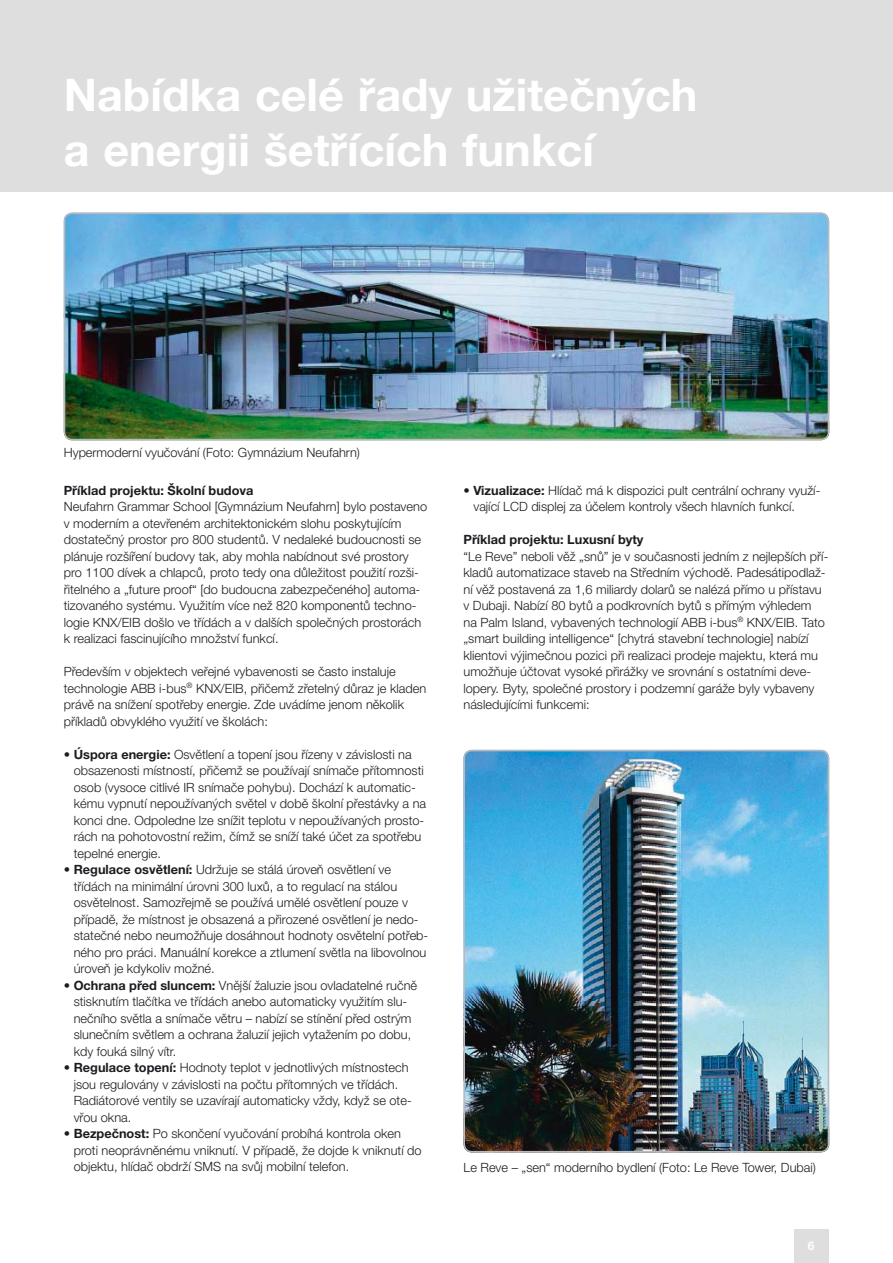
<style>
.page{position:relative;width:893px;height:1263px;background:#fff}
.page>*{position:absolute;margin:0;border:0;box-sizing:border-box;transform-origin:0 0}
.t1{font:700 45px/54.3px "Helvetica Neue CE";color:#fff}
.t2{font:300 12.75px/16.5px "Helvetica Neue CE";color:#1b1c20}
.t3{font:700 12.75px "Helvetica Neue CE";color:#1b1c20}
.t4{font:700 12px "Helvetica Neue CE";color:#fff}
.s1{font-weight:700}
</style>
<div class="page">
<div style="left:0;top:0;width:893px;height:191px;background:#dfdedf"></div>
<img style="left:64px;top:213px;width:765px;height:227px;border-radius:9px">
<div style="left:64px;top:213px;width:765px;height:227px;border:2px solid #b8b9bc;border-radius:8px"></div>
<img style="left:463px;top:750px;width:366px;height:402px;border-radius:9px">
<div style="left:463px;top:750px;width:366px;height:402px;border:2px solid #b8b9bc;border-radius:8px"></div>
<div style="left:794px;top:1229px;width:34px;height:33px;background:#dfdedf"></div>
<h1 class="t1" style="left:64px;top:73px;width:635px">Nabídka celé řady užitečných a energii šetřících funkcí</h1>
<p class="t2" style="left:64px;top:445px;width:298px">Hypermoderní vyučování (Foto: Gymnázium Neufahrn)</p>
<p class="t3" style="left:64px;top:485px;width:191px">Příklad projektu: Školní budova</p>
<p class="t2" style="left:64px;top:500px;width:365px">Neufahrn Grammar School [Gymnázium Neufahrn] bylo postaveno v moderním a otevřeném architektonickém slohu poskytujícím dostatečný prostor pro 800 studentů. V nedaleké budoucnosti se plánuje rozšíření budovy tak, aby mohla nabídnout své prostory pro 1100 dívek a chlapců, proto tedy ona důležitost použití rozši&shy;řitelného a „future proof“ [do budoucna zabezpečeného] automa&shy;tizovaného systému. Využitím více než 820 komponentů techno&shy;logie KNX/EIB došlo ve třídách a v dalších společných prostorách k realizaci fascinujícího množství funkcí.</p>
<p class="t2" style="left:64px;top:665px;width:364px">Především v objektech veřejné vybavenosti se často instaluje technologie ABB i-bus<sup>®</sup> KNX/EIB, přičemž zřetelný důraz je kladen právě na snížení spotřeby energie. Zde uvádíme jenom několik příkladů obvyklého využití ve školách:</p>
<p class="t2" style="left:74px;top:747px;width:354px;text-indent:-10px"><span class="s1">• Úspora energie:</span> Osvětlení a topení jsou řízeny v závislosti na obsazenosti místností, přičemž se používají snímače přítomnosti osob (vysoce citlivé IR snímače pohybu). Dochází k automatic&shy;kému vypnutí nepoužívaných světel v době školní přestávky a na konci dne. Odpoledne lze snížit teplotu v nepoužívaných prosto&shy;rách na pohotovostní režim, čímž se sníží také účet za spotřebu tepelné energie.</p>
<p class="t2" style="left:74px;top:863px;width:356px;text-indent:-10px"><span class="s1">• Regulace osvětlení:</span> Udržuje se stálá úroveň osvětlení ve třídách na minimální úrovni 300 luxů, a to regulací na stálou osvětelnost. Samozřejmě se používá umělé osvětlení pouze v případě, že místnost je obsazená a přirozené osvětlení je nedo&shy;statečné nebo neumožňuje dosáhnout hodnoty osvětelní potřeb&shy;ného pro práci. Manuální korekce a ztlumení světla na libovolnou úroveň je kdykoliv možné.</p>
<p class="t2" style="left:74px;top:978px;width:345px;text-indent:-10px"><span class="s1">• Ochrana před sluncem:</span> Vnější žaluzie jsou ovladatelné ručně stisknutím tlačítka ve třídách anebo automaticky využitím slu&shy;nečního světla a snímače větru – nabízí se stínění před ostrým slunečním světlem a ochrana žaluzií jejich vytažením po dobu, kdy fouká silný vítr.</p>
<p class="t2" style="left:74px;top:1061px;width:339px;text-indent:-10px"><span class="s1">• Regulace topení:</span> Hodnoty teplot v jednotlivých místnostech jsou regulovány v závislosti na počtu přítomných ve třídách.<br>Radiátorové ventily se uzavírají automaticky vždy, když se ote&shy;vřou okna.</p>
<p class="t2" style="left:74px;top:1127px;width:349px;text-indent:-10px"><span class="s1">• Bezpečnost:</span> Po skončení vyučování probíhá kontrola oken proti neoprávněnému vniknutí. V případě, že dojde k vniknutí do objektu, hlídač obdrží SMS na svůj mobilní telefon.</p>
<p class="t2" style="left:473px;top:483px;width:348px;text-indent:-10px"><span class="s1">• Vizualizace:</span> Hlídač má k dispozici pult centrální ochrany využí&shy;vající LCD displej za účelem kontroly všech hlavních funkcí.</p>
<p class="t3" style="left:463px;top:535px;width:181px">Příklad projektu: Luxusní byty</p>
<p class="t2" style="left:463px;top:549px;width:366px">“Le Reve” neboli věž „snů” je v současnosti jedním z nejlepších pří&shy;kladů automatizace staveb na Středním východě. Padesátipodlaž&shy;ní věž postavená za 1,6 miliardy dolarů se nalézá přímo u přístavu v Dubaji. Nabízí 80 bytů a podkrovních bytů s přímým výhledem<br>na Palm Island, vybavených technologií ABB i-bus<sup>®</sup> KNX/EIB. Tato „smart building intelligence“ [chytrá stavební technologie] nabízí klientovi výjimečnou pozici při realizaci prodeje majektu, která mu umožňuje účtovat vysoké přirážky ve srovnání s ostatními deve&shy;lopery. Byty, společné prostory i podzemní garáže byly vybaveny následujícími funkcemi:</p>
<p class="t2" style="left:463px;top:1160px;width:354px">Le Reve – „sen“ moderního bydlení (Foto: Le Reve Tower, Dubai)</p>
<p class="t4" style="left:808px;top:1242px;width:8px">6</p>
</div>
